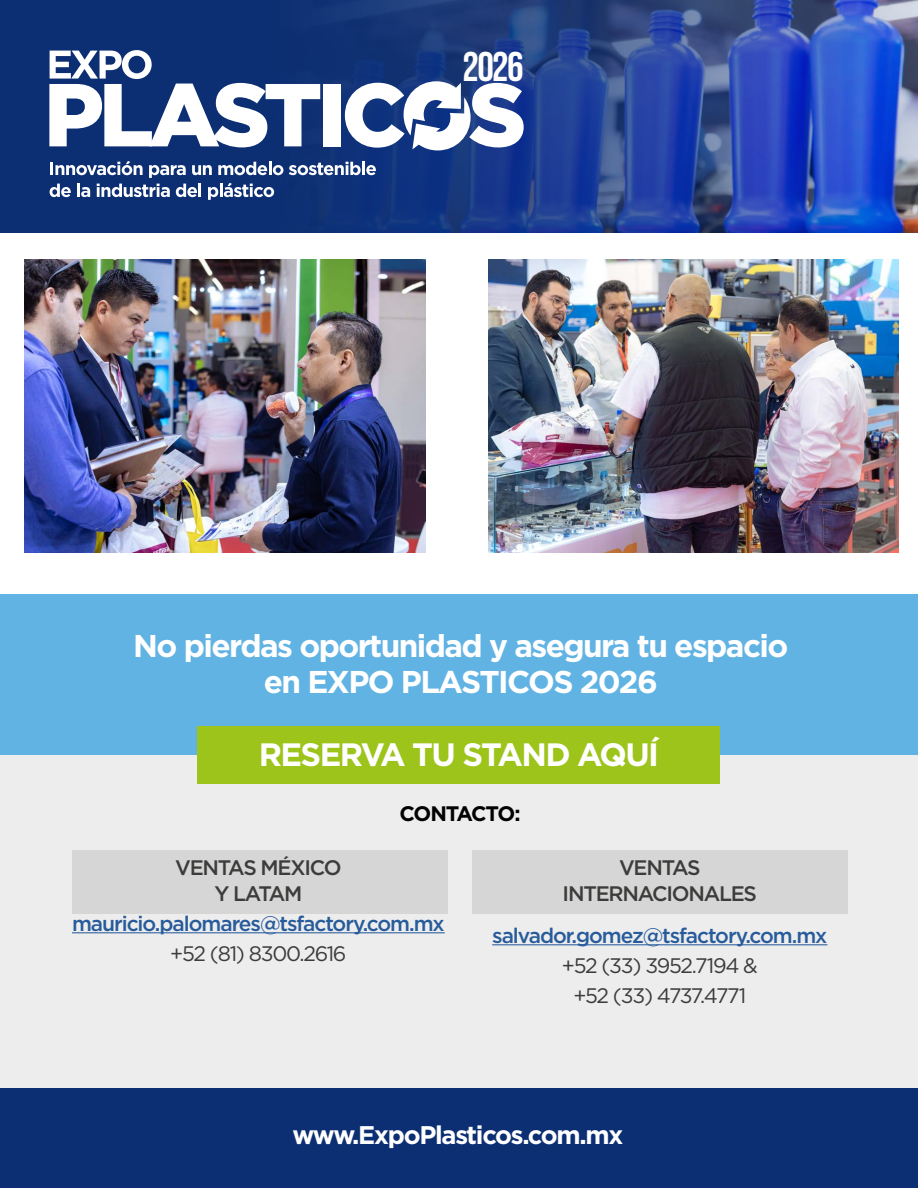
<style>
.page{position:relative;width:918px;height:1188px;background:#fff}
.page>*{position:absolute;margin:0;border:0;box-sizing:border-box;transform-origin:0 0}
.t1{font:41.25px "Bebas Neue";color:#fff}
.t2{font:700 32.4px "Gotham";letter-spacing:-.05em;color:#fff}
.t3{font:700 31.5px/36.6px "Gotham";letter-spacing:-.05em;color:#fff;text-align:center}
.t4{font:700 25.5px "Gotham";letter-spacing:-.05em;color:#fff}
.t5{font:500 21px "Gotham";letter-spacing:-.05em;color:#275b9b}
.t6{font:21px/30px "Gotham";letter-spacing:-.06em;color:#3c3c3b;text-align:center}
.t7{font:500 21px/25.5px "Gotham";letter-spacing:-.06em;color:#3c3c3b;text-align:center}
.t8{font:700 21px "Gotham";letter-spacing:-.07em;color:#020203}
</style>
<div class="page">
<div style="left:0;top:733px;width:918px;height:356px;background:#ededed"></div>
<div style="left:72px;top:850px;width:376px;height:64px;background:#d6d6d6"></div>
<div style="left:0;top:0;width:918px;height:233px;background:#0c2f73"></div>
<div style="left:472px;top:850px;width:376px;height:64px;background:#d6d6d6"></div>
<hr style="left:72px;top:932px;width:373px;height:1px;background:#275b9b">
<hr style="left:492px;top:944px;width:335px;height:1px;background:#275b9b">
<img style="left:24px;top:259px;width:402px;height:294px">
<div style="left:0;top:1089px;width:918px;height:99px;background:#0c2f73"></div>
<img style="left:277px;top:0;width:641px;height:233px">
<img style="left:488px;top:259px;width:410px;height:294px">
<div style="left:0;top:594px;width:918px;height:161px;background:#61b3e4"></div>
<div style="left:198px;top:726px;width:522px;height:57px;background:#9dc41a"></div>
<svg style="left:49px;top:50px;width:271px;height:97px"></svg>
<div style="left:323px;top:84px;width:18px;height:62px;background:#fff"></div>
<svg style="left:345px;top:81px;width:179px;height:69px"></svg>
<svg style="left:50px;top:161px;width:93px;height:14px"></svg>
<svg style="left:149px;top:165px;width:37px;height:13px"></svg>
<svg style="left:192px;top:165px;width:20px;height:10px"></svg>
<svg style="left:218px;top:162px;width:65px;height:13px"></svg>
<svg style="left:289px;top:162px;width:87px;height:13px"></svg>
<svg style="left:50px;top:184px;width:21px;height:13px"></svg>
<svg style="left:77px;top:184px;width:13px;height:13px"></svg>
<svg style="left:97px;top:184px;width:73px;height:13px"></svg>
<svg style="left:176px;top:184px;width:25px;height:13px"></svg>
<svg style="left:208px;top:183px;width:66px;height:17px"></svg>
<h1 class="t1" style="left:463px;top:43px;width:63px">2026</h1>
<h3 class="t3" style="left:133px;top:627px;width:657px">No pierdas oportunidad y asegura tu espacio en EXPO PLASTICOS 2026</h3>
<h2 class="t2" style="left:259px;top:733px;width:402px">RESERVA TU STAND AQUÍ</h2>
<p class="t8" style="left:400px;top:800px;width:123px">CONTACTO:</p>
<p class="t7" style="left:175px;top:855px;width:168px">VENTAS MÉXICO<br>Y LATAM</p>
<p class="t5" style="left:72px;top:910px;width:374px">mauricio.palomares@tsfactory.com.mx</p>
<p class="t6" style="left:170px;top:938px;width:178px">+52 (81) 8300.2616</p>
<p class="t7" style="left:563px;top:855px;width:196px">VENTAS<br>INTERNACIONALES</p>
<p class="t5" style="left:492px;top:922px;width:337px">salvador.gomez@tsfactory.com.mx</p>
<p class="t6" style="left:562px;top:950px;width:197px">+52 (33) 3952.7194 &amp; +52 (33) 4737.4771</p>
<p class="t4" style="left:293px;top:1118px;width:332px">www.ExpoPlasticos.com.mx</p>
</div>
